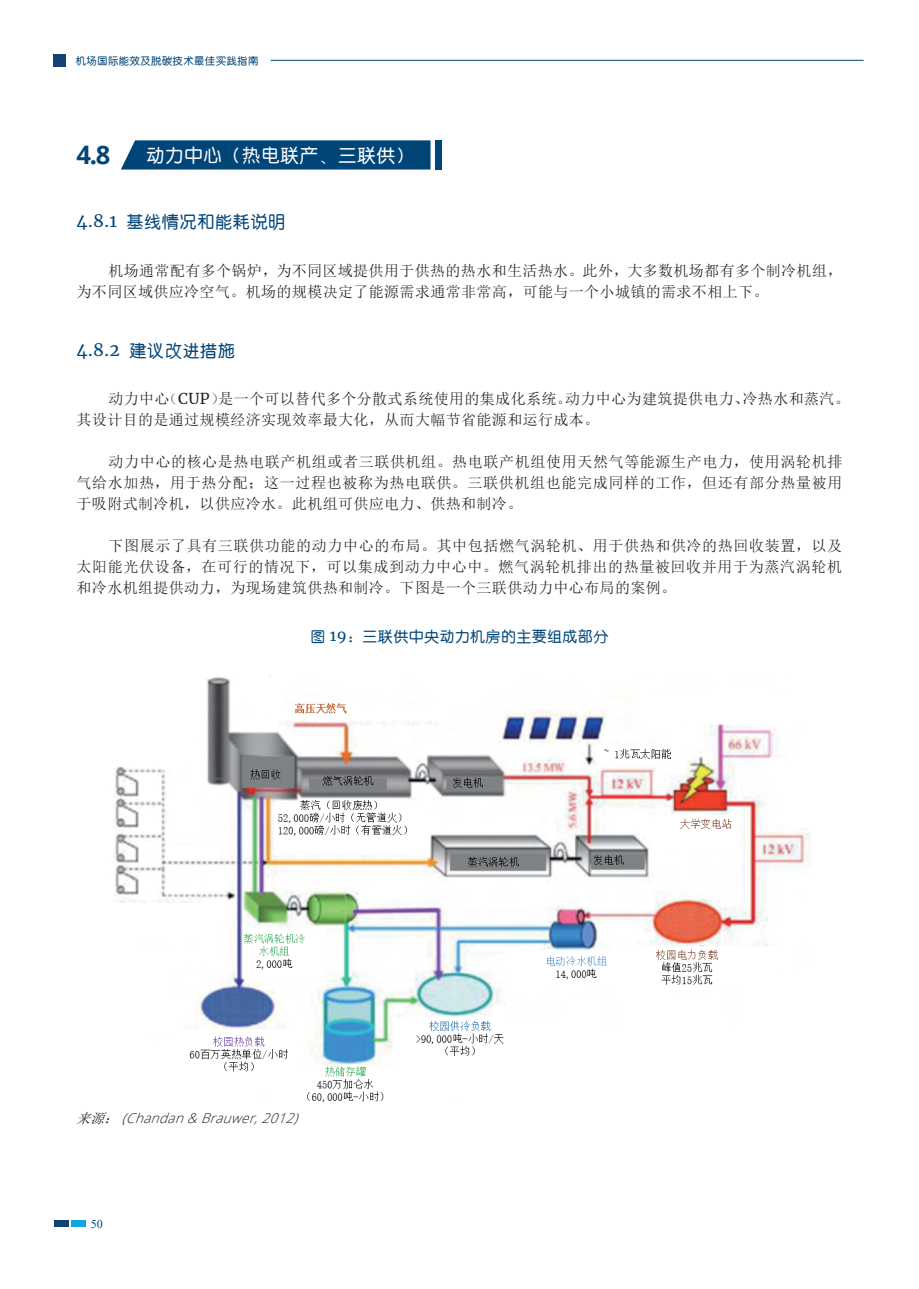
<style>
.page{position:relative;width:919px;height:1289px;background:#fff}
.page>*{position:absolute;margin:0;border:0;box-sizing:border-box;transform-origin:0 0}
.t1{font:700 25.5px "Open Sans";color:#004578}
.t2{font:18.75px "H Ye 3 gj";letter-spacing:.025em;color:#fff}
.t3{font:17.25px "H Ye 3 gj";letter-spacing:.025em;color:#004578}
.t4{font:15px/21px "Sim Sun";letter-spacing:.025em;color:#231f20}
.t5{font:15px "H Ye 3 gj";letter-spacing:.025em;color:#004578}
.t6{font:italic 300 13.5px "Open Sans";color:#231f20}
.t7{font:12px "Times New Roman";color:#004578}
.t8{font:10.5px "H Ye 3 gj";letter-spacing:.025em;color:#004578}
.s1{font-family:"Merriweather"}
.s2{font-family:"Sim Sun";font-weight:400}
</style>
<div class="page">
<div style="left:54px;top:54px;width:12px;height:13px;background:#124372"></div>
<div style="left:54px;top:1220px;width:14px;height:6px;background:#124372"></div>
<div style="left:71px;top:1220px;width:14px;height:6px;background:#0da7db"></div>
<hr style="left:270px;top:60px;width:593px;height:1px;background:#004578">
<div style="left:121px;top:140px;width:309px;height:29px;background:#004578"></div>
<div style="left:435px;top:140px;width:6px;height:29px;background:#004578"></div>
<img style="left:113px;top:675px;width:697px;height:428px">
<div style="left:706px;top:685px;width:61px;height:33px;background:#fff"></div>
<p class="t8" style="left:76px;top:55px;width:184px">机场国际能效及脱碳技术最佳实践指南</p>
<h1 class="t1" style="left:77px;top:136px;width:35px">4.8</h1>
<p class="t2" style="left:146px;top:146px;width:270px">动力中心（热电联产、三联供）</p>
<p class="t3" style="left:77px;top:213px;width:210px"><span class="s1">4.8.1</span> 基线情况和能耗说明</p>
<p class="t4" style="left:77px;top:260px;width:767px;text-indent:32px">机场通常配有多个锅炉，为不同区域提供用于供热的热水和生活热水。此外，大多数机场都有多个制冷机组，为不同区域供应冷空气。机场的规模决定了能源需求通常非常高，可能与一个小城镇的需求不相上下。</p>
<p class="t3" style="left:77px;top:342px;width:160px"><span class="s1">4.8.2</span> 建议改进措施</p>
<p class="t4" style="left:77px;top:388px;width:774px;text-indent:32px">动力中心（<span class="s1">CUP</span>）是一个可以替代多个分散式系统使用的集成化系统。动力中心为建筑提供电力、冷热水和蒸汽。其设计目的是通过规模经济实现效率最大化，从而大幅节省能源和运行成本。</p>
<p class="t4" style="left:77px;top:451px;width:767px;text-align:justify;text-indent:32px">动力中心的核心是热电联产机组或者三联供机组。热电联产机组使用天然气等能源生产电力，使用涡轮机排气给水加热，用于热分配；这一过程也被称为热电联供。三联供机组也能完成同样的工作，但还有部分热量被用于吸附式制冷机，以供应冷水。此机组可供应电力、供热和制冷。</p>
<p class="t4" style="left:77px;top:535px;width:767px;text-align:justify;text-indent:32px">下图展示了具有三联供功能的动力中心的布局。其中包括燃气涡轮机、用于供热和供冷的热回收装置，以及太阳能光伏设备，在可行的情况下，可以集成到动力中心中。燃气涡轮机排出的热量被回收并用于为蒸汽涡轮机和冷水机组提供动力，为现场建筑供热和制冷。下图是一个三联供动力中心布局的案例。</p>
<p class="t5" style="left:310px;top:628px;width:299px">图 <span class="s1">19</span>：三联供中央动力机房的主要组成部分</p>
<p class="t6" style="left:77px;top:1109px;width:229px"><span class="s2">来源：</span> (Chandan&amp;Brauwer,2012)</p>
<p class="t7" style="left:91px;top:1215px;width:13px">50</p>
</div>
